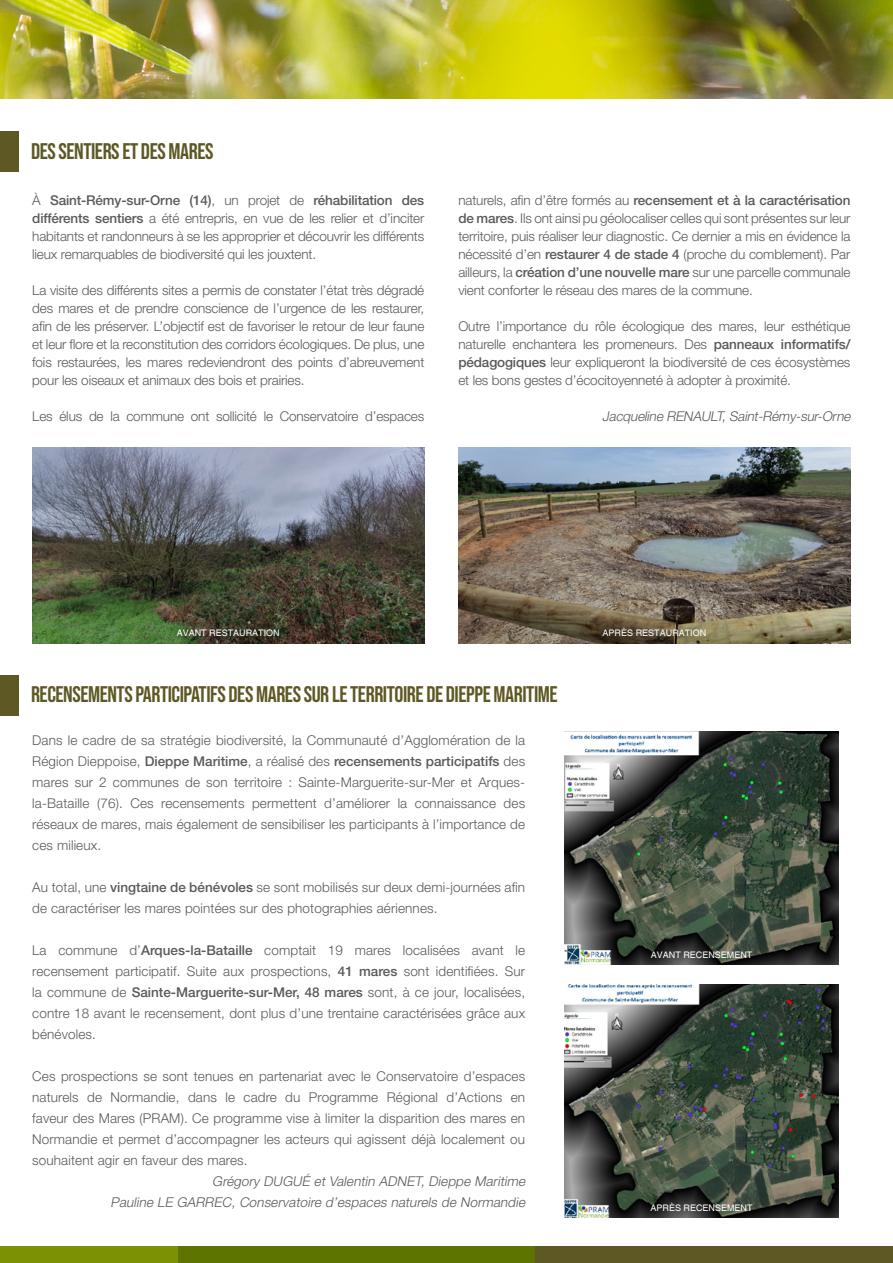
<style>
.page{position:relative;width:893px;height:1263px;background:#fff}
.page>*{position:absolute;margin:0;border:0;box-sizing:border-box;transform-origin:0 0}
.t1{font:22.5px "Bebas Neue";letter-spacing:-.02em;color:#5e5824}
.t2{font:300 13.5px/18px "Helvetica Neue LT Std";letter-spacing:-.01em;color:#5a5a59;text-align:justify}
.t3{font:italic 300 13.5px/21px "Helvetica Neue LT Std";color:#5a5a59;text-align:right}
.t4{font:300 13.5px/21px "Helvetica Neue LT Std";letter-spacing:.01em;color:#5a5a59}
.t5{font:9px "Helvetica";color:#fff}
.s1{font-weight:500}
</style>
<div class="page">
<div style="left:0;top:1247px;width:179px;height:16px;background:#7c9204"></div>
<div style="left:179px;top:1247px;width:357px;height:16px;background:#5e7400"></div>
<div style="left:536px;top:1247px;width:357px;height:16px;background:#5e5824"></div>
<img style="left:0;top:0;width:893px;height:99px">
<div style="left:0;top:132px;width:18px;height:40px;background:#5e5824"></div>
<img style="left:32px;top:448px;width:392px;height:195px">
<img style="left:458px;top:448px;width:392px;height:195px">
<div style="left:0;top:675px;width:18px;height:40px;background:#5e5824"></div>
<img style="left:565px;top:731px;width:273px;height:233px">
<img style="left:564px;top:984px;width:275px;height:233px">
<h1 class="t1" style="left:31px;top:138px;width:184px">DES SENTIERS ET DES MARES</h1>
<p class="t2" style="left:32px;top:190px;width:394px">À <span class="s1">Saint-Rémy-sur-Orne (14)</span>, un projet de <span class="s1">réhabilitation des différents sentiers</span> a été entrepris, en vue de les relier et d’inciter habitants et randonneurs à se les approprier et découvrir les différents lieux remarquables de biodiversité qui les jouxtent.</p>
<p class="t2" style="left:32px;top:280px;width:394px">La visite des différents sites a permis de constater l’état très dégradé des mares et de prendre conscience de l’urgence de les restaurer, afin de les préserver. L’objectif est de favoriser le retour de leur faune et leur flore et la reconstitution des corridors écologiques. De plus, une fois restaurées, les mares redeviendront des points d’abreuvement pour les oiseaux et animaux des bois et prairies.</p>
<p class="t2" style="left:32px;top:406px;width:394px">Les élus de la commune ont sollicité le Conservatoire d’espaces</p>
<p class="t2" style="left:458px;top:190px;width:394px">naturels, afin d’être formés au <span class="s1">recensement et à la caractérisation de mares</span>. Ils ont ainsi pu géolocaliser celles qui sont présentes sur leur territoire, puis réaliser leur diagnostic. Ce dernier a mis en évidence la nécessité d’en <span class="s1">restaurer 4 de stade 4</span> (proche du comblement). Par ailleurs, la <span class="s1">création d’une nouvelle mare</span> sur une parcelle communale vient conforter le réseau des mares de la commune.</p>
<p class="t2" style="left:458px;top:316px;width:394px">Outre l’importance du rôle écologique des mares, leur esthétique naturelle enchantera les promeneurs. Des <span class="s1">panneaux informatifs/ pédagogiques</span> leur expliqueront la biodiversité de ces écosystèmes et les bons gestes d’écocitoyenneté à adopter à proximité.</p>
<p class="t3" style="left:602px;top:405px;width:252px">Jacqueline RENAULT,Saint-Rémy -sur-Orne</p>
<p class="t5" style="left:177px;top:628px;width:105px">AVANT RESTAURATION</p>
<p class="t5" style="left:603px;top:627px;width:105px">APRÈS RESTAURATION</p>
<h1 class="t1" style="left:31px;top:681px;width:528px">RECENSEMENTS PARTICIPATIFS DES MARES SUR LE TERRITOIRE DE DIEPPE MARITIME</h1>
<p class="t2" style="left:32px;top:729px;width:494px;line-height:21px">Dans le cadre de sa stratégie biodiversité, la Communauté d’Agglomération de la Région Dieppoise, <span class="s1">Dieppe Maritime</span>, a réalisé des <span class="s1">recensements participatifs</span> des mares sur 2 communes de son territoire : Sainte-Marguerite-sur-Mer et Arques&shy;la-Bataille (76). Ces recensements permettent d’améliorer la connaissance des réseaux de mares, mais également de sensibiliser les participants à l’importance de ces milieux.</p>
<p class="t4" style="left:32px;top:876px;width:494px">Au total, une <span class="s1">vingtaine de bénévoles</span> se sont mobilisés sur deux demi-journées afin de caractériser les mares pointées sur des photographies aériennes.</p>
<p class="t2" style="left:32px;top:939px;width:494px;line-height:21px">La commune d’<span class="s1">Arques-la-Bataille</span> comptait 19 mares localisées avant le recensement participatif. Suite aux prospections, <span class="s1">41 mares</span> sont identifiées. Sur la commune de <span class="s1">Sainte-Marguerite-sur-Mer, 48 mares</span> sont, à ce jour, localisées, contre 18 avant le recensement, dont plus d’une trentaine caractérisées grâce aux bénévoles.</p>
<p class="t2" style="left:32px;top:1065px;width:494px;line-height:21px">Ces prospections se sont tenues en partenariat avec le Conservatoire d’espaces naturels de Normandie, dans le cadre du Programme Régional d’Actions en faveur des Mares (PRAM). Ce programme vise à limiter la disparition des mares en Normandie et permet d’accompagner les acteurs qui agissent déjà localement ou souhaitent agir en faveur des mares.</p>
<p class="t3" style="left:110px;top:1170px;width:419px">Grégory DUGUÉ et Valentin ADNET, Dieppe Maritime<br>Pauline LE GARREC, Conservatoire d’espaces naturels de Normandie</p>
<p class="t5" style="left:651px;top:949px;width:103px">AVANT RECENSEMENT</p>
<p class="t5" style="left:651px;top:1202px;width:104px">APRÈS RECENSEMENT</p>
</div>
